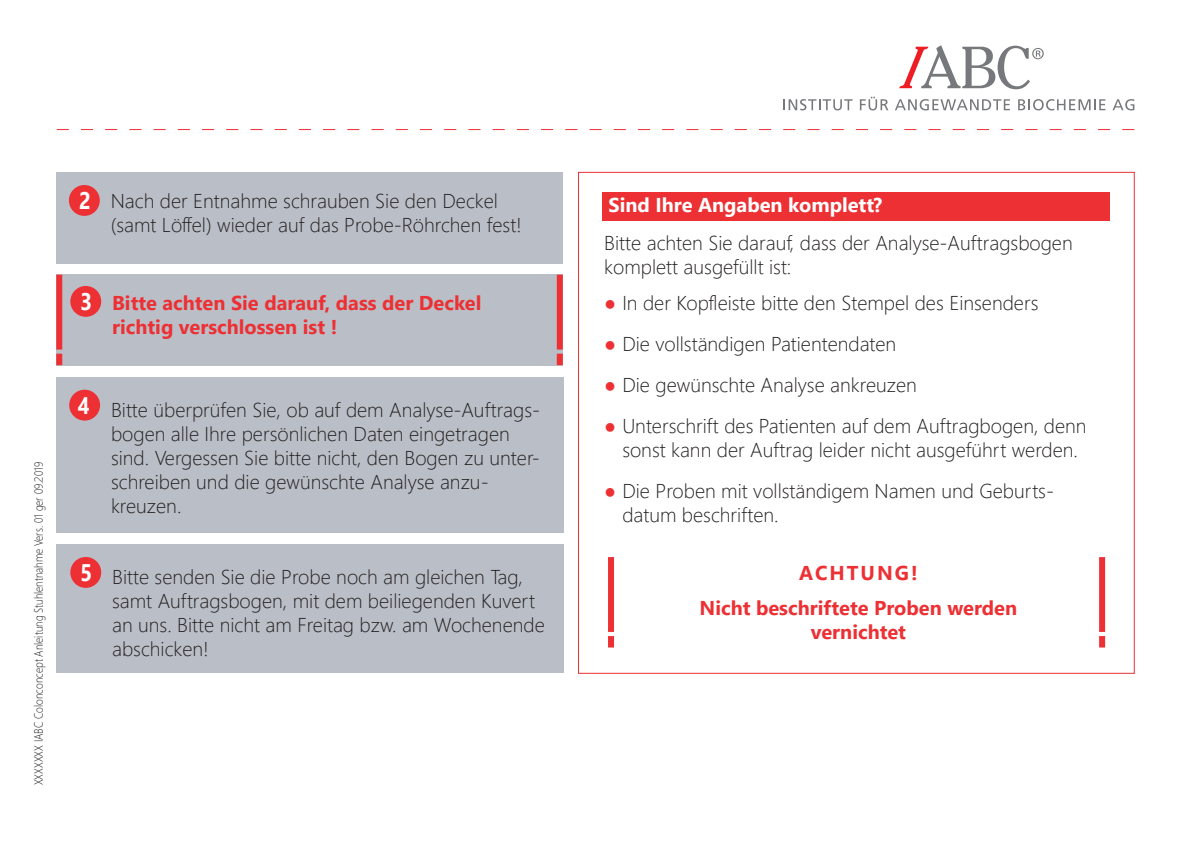
<style>
.page{position:relative;width:1191px;height:842px;background:#fff}
.page>*{position:absolute;margin:0;border:0;box-sizing:border-box;transform-origin:0 0}
.t1{font:700 24px "Segoe UI";color:#fff;scale:.85 1}
.t2{font:300 20px/24px "Segoe UI";color:#231f20}
.t3{font:700 20px/24px "Segoe UI";color:#ed3034}
.t4{font:700 20px "Segoe UI";color:#fff}
.t5{font:300 12px "Segoe UI";color:#231f20;scale:.85 1}
.s1{color:#ed3034}
</style>
<div class="page">
<div style="left:56px;top:172px;width:507px;height:91px;background:#babfc7"></div>
<div style="left:57px;top:377px;width:507px;height:156px;background:#babfc7"></div>
<div style="left:56px;top:544px;width:507px;height:129px;background:#babfc7"></div>
<div style="left:56px;top:275px;width:507px;height:91px;background:#babfc7"></div>
<div style="left:69px;top:185px;width:31px;height:31px;background:#ed3034;border-radius:50%"></div>
<div style="left:69px;top:390px;width:31px;height:31px;background:#ed3034;border-radius:50%"></div>
<div style="left:70px;top:557px;width:31px;height:31px;background:#ed3034;border-radius:50%"></div>
<div style="left:70px;top:286px;width:31px;height:31px;background:#ed3034;border-radius:50%"></div>
<div style="left:56px;top:275px;width:6px;height:75px;background:#ed3034"></div>
<div style="left:56px;top:354px;width:6px;height:11px;background:#ed3034"></div>
<div style="left:608px;top:557px;width:6px;height:75px;background:#ed3034"></div>
<div style="left:608px;top:636px;width:6px;height:11px;background:#ed3034"></div>
<div style="left:1099px;top:557px;width:6px;height:75px;background:#ed3034"></div>
<div style="left:1099px;top:636px;width:6px;height:11px;background:#ed3034"></div>
<div style="left:557px;top:275px;width:6px;height:75px;background:#ed3034"></div>
<div style="left:557px;top:354px;width:6px;height:11px;background:#ed3034"></div>
<div style="left:603px;top:192px;width:507px;height:28px;background:#ed3034"></div>
<svg style="left:783px;top:99px;width:69px;height:11px"></svg>
<svg style="left:860px;top:97px;width:28px;height:13px"></svg>
<svg style="left:895px;top:99px;width:115px;height:11px"></svg>
<svg style="left:1018px;top:99px;width:87px;height:11px"></svg>
<svg style="left:1112px;top:99px;width:22px;height:11px"></svg>
<svg style="left:899px;top:45px;width:144px;height:44px"></svg>
<svg style="left:57px;top:129px;width:1077px;height:1px"></svg>
<p class="t5" style="left:34px;top:785px;width:382px;rotate:-90deg">XXXXXXX IABC Colonconcept Anleitung Stuhlentnahme Vers. 01 ger 09.2019</p>
<p class="t1" style="left:79px;top:191px;width:15px">2</p>
<p class="t2" style="left:111px;top:191px;width:413px">Nach der Entnahme schrauben Sie den Deckel (samt Löffel) wieder auf das Probe-Röhrchen fest!</p>
<p class="t1" style="left:81px;top:292px;width:15px">3</p>
<p class="t3" style="left:112px;top:293px;width:371px">Bitte achten Sie darauf, dass der Deckel richtig verschlossen ist !</p>
<p class="t1" style="left:78px;top:396px;width:15px">4</p>
<p class="t1" style="left:81px;top:563px;width:15px">5</p>
<p class="t2" style="left:111px;top:400px;width:430px">Bitte überprüfen Sie, ob auf dem Analyse-Auftrags&shy;bogen alle Ihre persönlichen Daten eingetragen sind. Vergessen Sie bitte nicht, den Bogen zu unter&shy;schreiben und die gewünschte Analyse anzu&shy;kreuzen.</p>
<p class="t2" style="left:112px;top:567px;width:434px">Bitte senden Sie die Probe noch am gleichen Tag, samt Auftragsbogen, mit dem beiliegenden Kuvert an uns. Bitte nicht am Freitag bzw. am Wochenende abschicken!</p>
<p class="t4" style="left:608px;top:197px;width:275px">Sind Ihre Angaben komplett?</p>
<p class="t2" style="left:604px;top:233px;width:470px">Bitte achten Sie darauf, dass der Analyse-Auftragsbogen komplett ausgefüllt ist:</p>
<p class="t2" style="left:604px;top:289px;width:436px"><span class="s1">●</span> In der Kopfleiste bitte den Stempel des Einsenders</p>
<p class="t2" style="left:604px;top:334px;width:293px"><span class="s1">●</span> Die vollständigen Patientendaten</p>
<p class="t2" style="left:604px;top:375px;width:314px"><span class="s1">●</span> Die gewünschte Analyse ankreuzen</p>
<p class="t2" style="left:604px;top:416px;width:484px;text-align:center"><span class="s1">●</span> Unterschrift des Patienten auf dem Auftragbogen, denn sonst kann der Auftrag leider nicht ausgeführt werden.</p>
<p class="t2" style="left:622px;top:481px;width:433px;text-indent:-18px"><span class="s1">●</span> Die Proben mit vollständigem Namen und Geburts&shy;datum beschriften.</p>
<p class="t3" style="left:699px;top:557px;width:319px;line-height:35.4px;text-align:center">ACHTUNG!<br>Nicht beschriftete Proben werden</p>
<p class="t3" style="left:811px;top:622px;width:97px">vernichtet</p>
</div>
